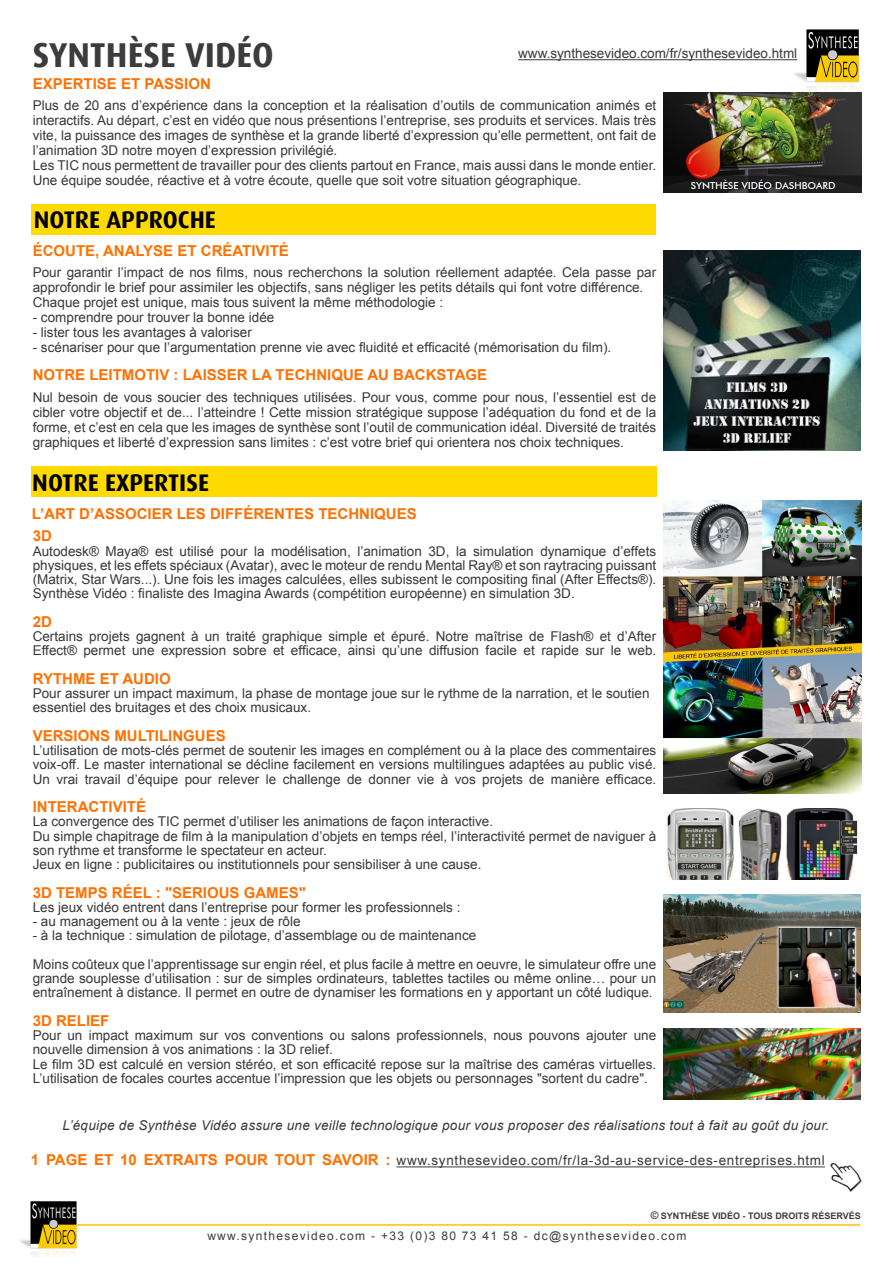
<style>
.page{position:relative;width:893px;height:1263px;background:#fff}
.page>*{position:absolute;margin:0;border:0;box-sizing:border-box;transform-origin:0 0}
.t1{font:700 34.5px "Dax";color:#3c3c3c}
.t2{font:700 24px "Dax";color:#000}
.t3{font:700 15px "Arial";color:#ff7000}
.t4{font:13.5px/14.2px "Arial";color:#383839}
.t5{font:italic 13.5px "Arial";letter-spacing:.02em;color:#383839}
.t6{font:13.5px "Arial";letter-spacing:.05em;color:#383839}
.t7{font:12px "Arial";letter-spacing:.11em;color:#3c3c3c}
.t8{font:700 9px "Arial";color:#3c3c3c}
.s1{font-weight:700;font-size:15px;color:#ff7000}
.s2{font-size:10.5px}
</style>
<div class="page">
<img style="left:791px;top:29px;width:69px;height:61px">
<div style="left:31px;top:467px;width:625px;height:30px;background:#ffda00"></div>
<div style="left:32px;top:204px;width:624px;height:31px;background:#ffda00"></div>
<img style="left:663px;top:92px;width:198px;height:100px">
<img style="left:663px;top:250px;width:197px;height:201px">
<img style="left:663px;top:501px;width:198px;height:293px">
<img style="left:667px;top:809px;width:191px;height:71px">
<img style="left:663px;top:895px;width:197px;height:117px">
<img style="left:663px;top:1028px;width:197px;height:71px">
<hr style="left:397px;top:1166px;width:428px;height:1px;background:#383839">
<img style="left:20px;top:1201px;width:57px;height:54px">
<hr style="left:77px;top:1224px;width:783px;height:2px;background:#fdc300">
<img style="left:830px;top:1163px;width:31px;height:29px">
<hr style="left:518px;top:59px;width:279px;height:1px;background:#383839">
<p class="t1" style="left:33px;top:36px;width:242px">SYNTHÈSE VIDÉO</p>
<p class="t4" style="left:518px;top:47px;width:281px">www.synthesevideo.com/fr/synthesevideo.html</p>
<p class="t3" style="left:33px;top:74px;width:180px">EXPERTISE ET PASSION</p>
<p class="t4" style="left:33px;top:98px;width:625px;line-height:15px;text-align:justify">Plus de 20 ans d’expérience dans la conception et la réalisation d’outils de communication animés et interactifs. Au départ, c’est en vidéo que nous présentions l’entreprise, ses produits et services. Mais très vite, la puissance des images de synthèse et la grande liberté d’expression qu’elle permettent, ont fait de l’animation 3D notre moyen d’expression privilégié.</p>
<p class="t4" style="left:33px;top:158px;width:625px;line-height:15px">Les TIC nous permettent de travailler pour des clients partout en France, mais aussi dans le monde entier.<br>Une équipe soudée, réactive et à votre écoute, quelle que soit votre situation géographique.</p>
<p class="t2" style="left:34px;top:207px;width:184px">NOTRE APPROCHE</p>
<p class="t3" style="left:33px;top:241px;width:258px">ÉCOUTE, ANALYSE ET CRÉATIVITÉ</p>
<p class="t4" style="left:33px;top:265px;width:625px;line-height:15px">Pour garantir l’impact de nos films, nous recherchons la solution réellement adaptée. Cela passe par approfondir le brief pour assimiler les objectifs, sans négliger les petits détails qui font votre différence.</p>
<p class="t4" style="left:33px;top:296px;width:412px">Chaque projet est unique, mais tous suivent la même méthodologie :</p>
<p class="t4" style="left:33px;top:311px;width:243px">- comprendre pour trouver la bonne idée</p>
<p class="t4" style="left:33px;top:326px;width:221px">- lister tous les avantages à valoriser</p>
<p class="t4" style="left:33px;top:341px;width:580px">- scénariser pour que l’argumentation prenne vie avec fluidité et efficacité (mémorisation du film).</p>
<p class="t3" style="left:33px;top:365px;width:456px">NOTRE LEITMOTIV : LAISSER LA TECHNIQUE AU BACKSTAGE</p>
<p class="t4" style="left:33px;top:390px;width:625px;line-height:15px;text-align:justify">Nul besoin de vous soucier des techniques utilisées. Pour vous, comme pour nous, l’essentiel est de cibler votre objectif et de... l’atteindre ! Cette mission stratégique suppose l’adéquation du fond et de la forme, et c’est en cela que les images de synthèse sont l’outil de communication idéal. Diversité de traités graphiques et liberté d’expression sans limites : c’est votre brief qui orientera nos choix techniques.</p>
<p class="t2" style="left:32px;top:469px;width:178px">NOTRE EXPERTISE</p>
<p class="t3" style="left:32px;top:504px;width:387px">L’ART D’ASSOCIER LES DIFFÉRENTES TECHNIQUES</p>
<p class="t3" style="left:33px;top:526px;width:21px">3D</p>
<p class="t4" style="left:33px;top:544px;width:625px;text-align:justify">Autodesk® Maya® est utilisé pour la modélisation, l’animation 3D, la simulation dynamique d’effets physiques, et les effets spéciaux (Avatar), avec le moteur de rendu Mental Ray® et son raytracing puissant (Matrix, Star Wars...). Une fois les images calculées, elles subissent le compositing final (After Effects®).</p>
<p class="t4" style="left:33px;top:586px;width:544px">Synthèse Vidéo : finaliste des Imagina Awards (compétition européenne) en simulation 3D.</p>
<p class="t3" style="left:33px;top:611px;width:21px">2D</p>
<p class="t4" style="left:33px;top:629px;width:625px">Certains projets gagnent à un traité graphique simple et épuré. Notre maîtrise de Flash® et d’After<br>Effect® permet une expression sobre et efficace, ainsi qu’une diffusion facile et rapide sur le web.</p>
<p class="t3" style="left:33px;top:668px;width:140px">RYTHME ET AUDIO</p>
<p class="t4" style="left:33px;top:686px;width:618px">Pour assurer un impact maximum, la phase de montage joue sur le rythme de la narration, et le soutien essentiel des bruitages et des choix musicaux.</p>
<p class="t3" style="left:33px;top:725px;width:195px">VERSIONS MULTILINGUES</p>
<p class="t4" style="left:33px;top:743px;width:625px">L’utilisation de mots-clés permet de soutenir les images en complément ou à la place des commentaires voix-off. Le master international se décline facilement en versions multilingues adaptées au public visé.</p>
<p class="t4" style="left:33px;top:772px;width:625px">Un vrai travail d’équipe pour relever le challenge de donner vie à vos projets de manière efficace.</p>
<p class="t3" style="left:33px;top:797px;width:115px">INTERACTIVITÉ</p>
<p class="t4" style="left:33px;top:814px;width:462px">La convergence des TIC permet d’utiliser les animations de façon interactive.</p>
<p class="t4" style="left:33px;top:829px;width:625px">Du simple chapitrage de film à la manipulation d’objets en temps réel, l’interactivité permet de naviguer à son rythme et transforme le spectateur en acteur.</p>
<p class="t4" style="left:33px;top:857px;width:450px">Jeux en ligne : publicitaires ou institutionnels pour sensibiliser à une cause.</p>
<p class="t3" style="left:33px;top:882px;width:275px">3D TEMPS RÉEL : "SERIOUS GAMES"</p>
<p class="t4" style="left:33px;top:900px;width:429px">Les jeux vidéo entrent dans l’entreprise pour former les professionnels :</p>
<p class="t4" style="left:33px;top:914px;width:269px">- au management ou à la vente : jeux de rôle</p>
<p class="t4" style="left:33px;top:928px;width:445px">- à la technique : simulation de pilotage, d’assemblage ou de maintenance</p>
<p class="t4" style="left:33px;top:957px;width:625px;text-align:justify">Moins coûteux que l’apprentissage sur engin réel, et plus facile à mettre en oeuvre, le simulateur offre une grande souplesse d’utilisation : sur de simples ordinateurs, tablettes tactiles ou même online… pour un entraînement à distance. Il permet en outre de dynamiser les formations en y apportant un côté ludique.</p>
<p class="t3" style="left:33px;top:1010px;width:78px">3D RELIEF</p>
<p class="t4" style="left:33px;top:1028px;width:625px">Pour un impact maximum sur vos conventions ou salons professionnels, nous pouvons ajouter une nouvelle dimension à vos animations : la 3D relief.</p>
<p class="t4" style="left:33px;top:1057px;width:625px">Le film 3D est calculé en version stéréo, et son efficacité repose sur la maîtrise des caméras virtuelles.<br>L’utilisation de focales courtes accentue l’impression que les objets ou personnages "sortent du cadre".</p>
<p class="t5" style="left:62px;top:1116px;width:768px">L’équipe de Synthèse Vidéo assure une veille technologique pour vous proposer des réalisations tout à fait au goût du jour.</p>
<p class="t6" style="left:31px;top:1152px;width:796px"><span class="s1">1 PAGE ET 10 EXTRAITS POUR TOUT SAVOIR :</span> www.synthesevideo.com/fr/la-3d-au-service-des-entreprises.html</p>
<p class="t8" style="left:651px;top:1209px;width:211px"><span class="s2">©</span> SYNTHÈSE VIDÉO - TOUS DROITS RÉSERVÉS</p>
<p class="t7" style="left:207px;top:1228px;width:481px">www.synthesevideo.com - +33 (0)3 80 73 41 58 - dc@synthesevideo.com</p>
</div>
